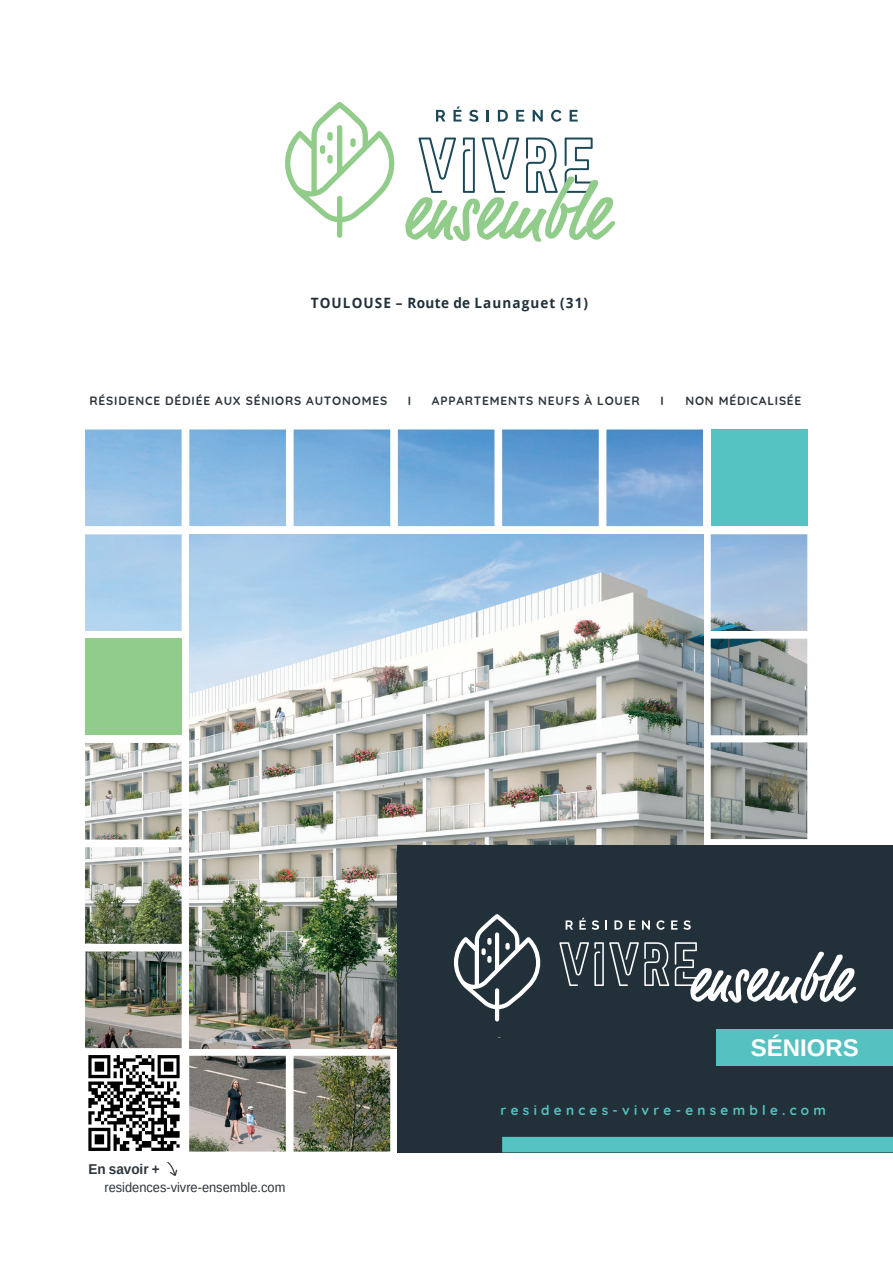
<style>
.page{position:relative;width:893px;height:1263px;background:#fff}
.page>*{position:absolute;margin:0;border:0;box-sizing:border-box;transform-origin:0 0}
.t1{font:700 24px "Arimo";color:#fff}
.t2{font:700 14.25px "Open Sans";letter-spacing:.08em;color:#213039;scale:.95 1}
.t3{font:700 14.25px "Arimo";color:#2d343c;scale:.95 1}
.t4{font:700 13.5px "Quicksand";letter-spacing:.32em;color:#54c3c2}
.t5{font:13.5px "Arimo";color:#2d343c;scale:.95 1}
.t6{font:700 12px "Quicksand";letter-spacing:.065em;color:#2c343b}
</style>
<div class="page">
<img style="left:166px;top:1162px;width:12px;height:14px">
<img style="left:85px;top:429px;width:722px;height:722px">
<img style="left:189px;top:534px;width:514px;height:514px">
<div style="left:82px;top:1052px;width:103px;height:103px;background:linear-gradient(to right,#fff,#fff)"></div>
<div style="left:711px;top:429px;width:96px;height:97px;background:#54c3c2"></div>
<div style="left:85px;top:639px;width:97px;height:96px;background:#91cc8a"></div>
<div style="left:398px;top:845px;width:495px;height:307px;background:#213039"></div>
<div style="left:502px;top:1137px;width:391px;height:15px;background:#54c3c2"></div>
<svg style="left:436px;top:110px;width:9px;height:12px"></svg>
<svg style="left:453px;top:106px;width:9px;height:16px"></svg>
<svg style="left:469px;top:110px;width:9px;height:12px"></svg>
<svg style="left:487px;top:110px;width:2px;height:12px"></svg>
<svg style="left:498px;top:110px;width:10px;height:12px"></svg>
<svg style="left:516px;top:110px;width:8px;height:12px"></svg>
<svg style="left:533px;top:110px;width:10px;height:12px"></svg>
<svg style="left:551px;top:110px;width:10px;height:12px"></svg>
<svg style="left:570px;top:110px;width:8px;height:12px"></svg>
<svg style="left:405px;top:138px;width:210px;height:104px"></svg>
<svg style="left:285px;top:102px;width:109px;height:136px"></svg>
<div style="left:327px;top:132px;width:6px;height:9px;background:#91cc8a;border-radius:3px"></div>
<div style="left:320px;top:145px;width:5px;height:9px;background:#91cc8a;border-radius:3px"></div>
<div style="left:327px;top:155px;width:6px;height:9px;background:#91cc8a;border-radius:3px"></div>
<div style="left:350px;top:138px;width:6px;height:9px;background:#91cc8a;border-radius:3px"></div>
<svg style="left:559px;top:942px;width:110px;height:44px"></svg>
<svg style="left:675px;top:942px;width:181px;height:61px"></svg>
<svg style="left:454px;top:914px;width:86px;height:107px"></svg>
<svg style="left:566px;top:920px;width:7px;height:10px"></svg>
<svg style="left:579px;top:918px;width:7px;height:12px"></svg>
<svg style="left:592px;top:920px;width:7px;height:10px"></svg>
<svg style="left:671px;top:920px;width:6px;height:10px"></svg>
<svg style="left:683px;top:920px;width:8px;height:10px"></svg>
<svg style="left:614px;top:920px;width:8px;height:10px"></svg>
<svg style="left:629px;top:920px;width:6px;height:10px"></svg>
<svg style="left:642px;top:920px;width:8px;height:10px"></svg>
<svg style="left:656px;top:920px;width:9px;height:10px"></svg>
<img style="left:82px;top:1056px;width:106px;height:99px">
<div style="left:716px;top:1029px;width:177px;height:36px;background:#55c2c1"></div>
<p class="t2" style="left:311px;top:293px;width:293px">TOULOUSE – Route de Launaguet (31)</p>
<p class="t6" style="left:90px;top:391px;width:299px">RÉSIDENCE DÉDIÉE AUX SÉNIORS AUTONOMES</p>
<p class="t6" style="left:408px;top:391px;width:5px">I</p>
<p class="t6" style="left:432px;top:391px;width:209px">APPARTEMENTS NEUFS À LOUER</p>
<p class="t6" style="left:660px;top:391px;width:5px">I</p>
<p class="t6" style="left:685px;top:391px;width:118px">NON MÉDICALISÉE</p>
<h1 class="t1" style="left:751px;top:1031px;width:110px">SÉNIORS</h1>
<p class="t3" style="left:88px;top:1159px;width:76px">En savoir +</p>
<p class="t5" style="left:104px;top:1179px;width:192px">residences-vivre-ensemble.com</p>
<p class="t4" style="left:501px;top:1099px;width:327px">residences-vivre-ensemble.com</p>
</div>
